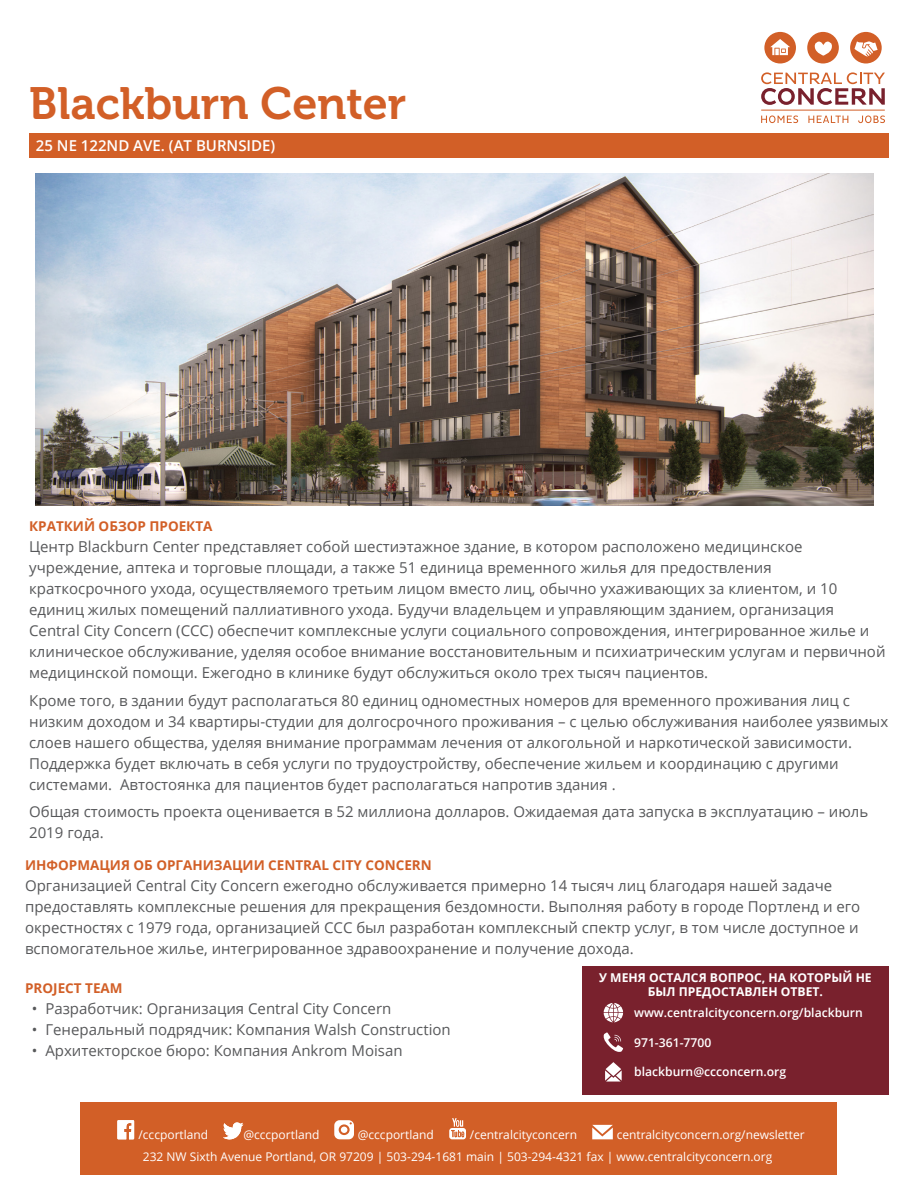
<style>
.page{position:relative;width:918px;height:1188px;background:#fff}
.page>*{position:absolute;margin:0;border:0;box-sizing:border-box;transform-origin:0 0}
.t1{font:45px "Museo 700";color:#d25f27}
.t2{font:15px/21px "Open Sans";color:#57585a}
.t3{font:600 15px "Open Sans";color:#fff}
.t4{font:700 13.5px "Open Sans";color:#d25f27}
.t5{font:600 12.15px "Open Sans";color:#fff}
.t6{font:700 12.15px/14.5px "Open Sans";color:#fff;text-align:center}
.t7{font:12px "Open Sans";color:#fff}
</style>
<div class="page">
<svg style="left:761px;top:72px;width:124px;height:33px"></svg>
<hr style="left:761px;top:110px;width:124px;height:1px;background:#d25f27">
<svg style="left:761px;top:115px;width:37px;height:8px"></svg>
<svg style="left:808px;top:116px;width:40px;height:7px"></svg>
<svg style="left:858px;top:115px;width:27px;height:8px"></svg>
<svg style="left:807px;top:32px;width:32px;height:32px"></svg>
<svg style="left:850px;top:32px;width:32px;height:32px"></svg>
<svg style="left:764px;top:32px;width:32px;height:32px"></svg>
<img style="left:36px;top:174px;width:838px;height:331px">
<div style="left:29px;top:134px;width:860px;height:24px;background:#d25f27"></div>
<div style="left:81px;top:1103px;width:756px;height:72px;background:#d25f27"></div>
<svg style="left:223px;top:1122px;width:20px;height:18px"></svg>
<svg style="left:334px;top:1120px;width:20px;height:19px"></svg>
<svg style="left:117px;top:1120px;width:17px;height:19px"></svg>
<svg style="left:449px;top:1118px;width:17px;height:21px"></svg>
<svg style="left:592px;top:1125px;width:21px;height:14px"></svg>
<div style="left:582px;top:966px;width:307px;height:129px;background:#79212d"></div>
<svg style="left:604px;top:1032px;width:19px;height:20px"></svg>
<svg style="left:605px;top:1062px;width:17px;height:20px"></svg>
<svg style="left:604px;top:1003px;width:19px;height:19px"></svg>
<p class="t1" style="left:29px;top:79px;width:379px">Blackburn Center</p>
<p class="t3" style="left:36px;top:136px;width:241px">25 NE 122ND AVE. (AT BURNSIDE)</p>
<p class="t4" style="left:29px;top:516px;width:185px">КРАТКИЙ ОБЗОР ПРОЕКТА</p>
<p class="t2" style="left:29px;top:536px;width:858px">Центр Blackburn Center представляет собой шестиэтажное здание, в котором расположено медицинское учреждение, аптека и торговые площади, а также 51 единица временного жилья для предоствления краткосрочного ухода, осуществляемого третьим лицом вместо лиц, обычно ухаживающих за клиентом, и 10 единиц жилых помещений паллиативного ухода. Будучи владельцем и управляющим зданием, организация Central City Concern (CCC) обеспечит комплексные услуги социального сопровождения, интегрированное жилье и клиническое обслуживание, уделяя особое внимание восстановительным и психиатрическим услугам и первичной медицинской помощи. Ежегодно в клинике будут обслужиться около трех тысяч пациентов.</p>
<p class="t2" style="left:29px;top:689px;width:861px">Кроме того, в здании будут располагаться 80 единиц одноместных номеров для временного проживания лиц с низким доходом и 34 квартиры-студии для долгосрочного проживания – с целью обслуживания наиболее уязвимых слоев нашего общества, уделяя внимание программам лечения от алкогольной и наркотической зависимости.<br>Поддержка будет включать в себя услуги по трудоустройству, обеспечение жильем и координацию с другими системами. Автостоянка для пациентов будет располагаться напротив здания .</p>
<p class="t2" style="left:29px;top:801px;width:841px">Общая стоимость проекта оценивается в 52 миллиона долларов. Ожидаемая дата запуска в эксплуатацию – июль<br>2019 года.</p>
<p class="t4" style="left:25px;top:856px;width:408px">ИНФОРМАЦИЯ ОБ ОРГАНИЗАЦИИ CENTRAL CITY CONCERN</p>
<p class="t2" style="left:25px;top:875px;width:837px">Организацией Central City Concern ежегодно обслуживается примерно 14 тысяч лиц благодаря нашей задаче предоставлять комплексные решения для прекращения бездомности. Выполняя работу в городе Портленд и его окрестностях с 1979 года, организацией CCC был разработан комплексный спектр услуг, в том числе доступное и вспомогательное жилье, интегрированное здравоохранение и получение дохода.</p>
<p class="t6" style="left:599px;top:970px;width:274px">У МЕНЯ ОСТАЛСЯ ВОПРОС, НА КОТОРЫЙ НЕ<br>БЫЛ ПРЕДОСТАВЛЕН ОТВЕТ.</p>
<p class="t5" style="left:634px;top:1005px;width:230px">www.centralcityconcern.org/blackburn</p>
<p class="t5" style="left:634px;top:1034px;width:79px">971-361-7700</p>
<p class="t5" style="left:634px;top:1064px;width:154px">blackburn@ccconcern.org</p>
<p class="t4" style="left:25px;top:978px;width:99px">PROJECT TEAM</p>
<p class="t2" style="left:32px;top:997px;width:361px">• Разработчик: Организация Central City Concern</p>
<p class="t2" style="left:32px;top:1018px;width:420px">• Генеральный подрядчик: Компания Walsh Construction</p>
<p class="t2" style="left:32px;top:1039px;width:372px">• Архитекторское бюро: Компания Ankrom Moisan</p>
<p class="t7" style="left:139px;top:1127px;width:71px">/cccportland</p>
<p class="t7" style="left:243px;top:1127px;width:78px">@cccportland</p>
<p class="t7" style="left:358px;top:1127px;width:78px">@cccportland</p>
<p class="t7" style="left:470px;top:1127px;width:109px">/centralcityconcern</p>
<p class="t7" style="left:617px;top:1126px;width:190px">centralcityconcern.org/newsletter</p>
<p class="t7" style="left:143px;top:1149px;width:631px">232 NW Sixth Avenue Portland, OR 97209 | 503-294-1681 main | 503-294-4321 fax | www.centralcityconcern.org</p>
</div>
